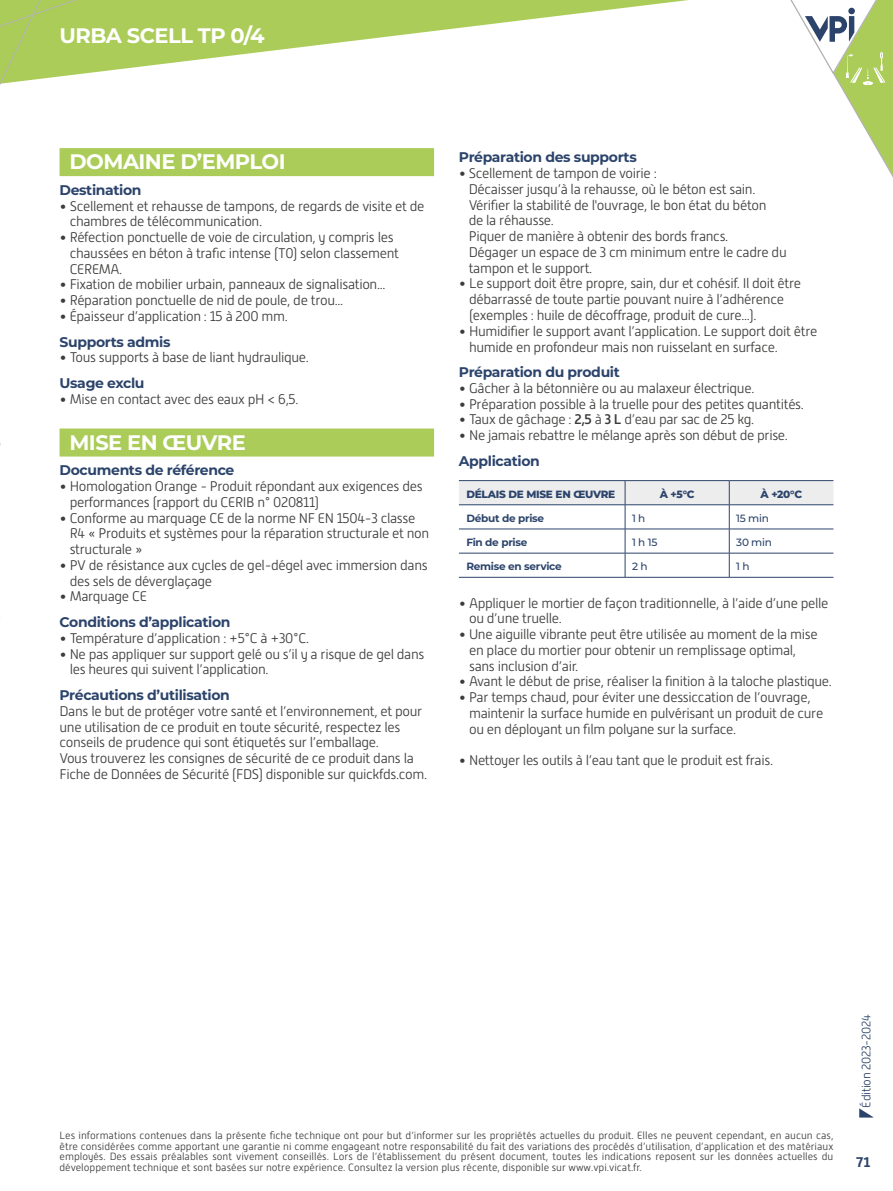
<style>
.page{position:relative;width:893px;height:1191px;background:#fff}
.page>*{position:absolute;margin:0;border:0;box-sizing:border-box;transform-origin:0 0}
.t1{font:700 21px "Montserrat";letter-spacing:-.025em;color:#fff}
.t2{font:300 14px/15.8px "Alwyn New";letter-spacing:-.025em;color:#3c3c3b}
.t3{font:700 14px "Montserrat";letter-spacing:-.025em;color:#2c446b}
.t4{font:700 14px "Alwyn New";color:#2c446b}
.t5{font:300 12.25px "Alwyn New";letter-spacing:-.025em;color:#2c446b}
.t6{font:300 10.5px/10.5px "Alwyn New";color:#3c3c3b;text-align:justify}
.t7{font:700 10.5px "Montserrat";letter-spacing:-.025em;color:#2c446b}
.t8{font:800 10.5px "Montserrat";letter-spacing:-.025em;color:#2c446b}
.t9{font:500 10.5px "Montserrat";letter-spacing:-.025em;color:#2c446b}
.s1{font-weight:500}
</style>
<div class="page">
<svg style="left:147px;top:0;width:541px;height:66px"></svg>
<div style="left:60px;top:148px;width:374px;height:28px;background:#abcc58"></div>
<div style="left:60px;top:428px;width:374px;height:28px;background:#abcc58"></div>
<svg style="left:459px;top:481px;width:374px;height:96px"></svg>
<hr style="left:459px;top:480px;width:166px;height:1px;background:#2c446b">
<hr style="left:625px;top:480px;width:104px;height:1px;background:#2c446b">
<hr style="left:729px;top:480px;width:104px;height:1px;background:#2c446b">
<hr style="left:459px;top:504px;width:166px;height:1px;background:#2c446b">
<hr style="left:625px;top:504px;width:104px;height:1px;background:#2c446b">
<hr style="left:729px;top:504px;width:104px;height:1px;background:#2c446b">
<hr style="left:459px;top:528px;width:166px;height:1px;background:#2c446b">
<hr style="left:625px;top:528px;width:104px;height:1px;background:#2c446b">
<hr style="left:729px;top:528px;width:104px;height:1px;background:#2c446b">
<hr style="left:459px;top:553px;width:166px;height:1px;background:#2c446b">
<hr style="left:625px;top:553px;width:104px;height:1px;background:#2c446b">
<hr style="left:729px;top:553px;width:104px;height:1px;background:#2c446b">
<hr style="left:459px;top:577px;width:166px;height:1px;background:#2c446b">
<hr style="left:625px;top:577px;width:104px;height:1px;background:#2c446b">
<hr style="left:729px;top:577px;width:104px;height:1px;background:#2c446b">
<svg style="left:859px;top:1108px;width:14px;height:9px"></svg>
<svg style="left:0;top:0;width:147px;height:457px"></svg>
<svg style="left:790px;top:0;width:103px;height:177px"></svg>
<h1 class="t1" style="left:60px;top:20px;width:207px">URBA SCELL TP 0/4</h1>
<h1 class="t1" style="left:69px;top:147px;width:218px">DOMAINE D’EMPLOI</h1>
<p class="t3" style="left:60px;top:180px;width:84px">Destination</p>
<p class="t2" style="left:70px;top:198px;width:356px;text-indent:-10px">• Scellement et rehausse de tampons, de regards de visite et de chambres de télécommunication.</p>
<p class="t2" style="left:70px;top:229px;width:331px;text-indent:-10px">• Réfection ponctuelle de voie de circulation, y compris les chaussées en béton à trafic intense (T0) selon classement<br>CEREMA.</p>
<p class="t2" style="left:60px;top:277px;width:327px">• Fixation de mobilier urbain, panneaux de signalisation...</p>
<p class="t2" style="left:60px;top:292px;width:285px">• Réparation ponctuelle de nid de poule, de trou...</p>
<p class="t2" style="left:60px;top:308px;width:230px">• Épaisseur d’application : 15 à 200 mm.</p>
<p class="t3" style="left:60px;top:331px;width:112px">Supports admis</p>
<p class="t2" style="left:60px;top:350px;width:251px">• Tous supports à base de liant hydraulique.</p>
<p class="t3" style="left:60px;top:373px;width:87px">Usage exclu</p>
<p class="t2" style="left:60px;top:391px;width:240px">• Mise en contact avec des eaux pH &lt; 6,5.</p>
<h1 class="t1" style="left:69px;top:427px;width:178px">MISE EN ŒUVRE</h1>
<p class="t3" style="left:60px;top:460px;width:176px">Documents de référence</p>
<p class="t2" style="left:70px;top:478px;width:354px;text-indent:-10px">• Homologation Orange - Produit répondant aux exigences des performances (rapport du CERIB n° 020811)</p>
<p class="t2" style="left:70px;top:510px;width:361px;text-indent:-10px">• Conforme au marquage CE de la norme NF EN 1504-3 classe<br>R4 « Produits et systèmes pour la réparation structurale et non structurale »</p>
<p class="t2" style="left:70px;top:557px;width:360px;text-indent:-10px">• PV de résistance aux cycles de gel-dégel avec immersion dans des sels de déverglaçage</p>
<p class="t2" style="left:60px;top:588px;width:89px">• Marquage CE</p>
<p class="t3" style="left:60px;top:612px;width:172px">Conditions d’application</p>
<p class="t2" style="left:60px;top:630px;width:251px">• Température d’application : +5°C à +30°C.</p>
<p class="t2" style="left:70px;top:646px;width:356px;text-indent:-10px">• Ne pas appliquer sur support gelé ou s’il y a risque de gel dans les heures qui suivent l’application.</p>
<p class="t3" style="left:60px;top:685px;width:172px">Précautions d’utilisation</p>
<p class="t2" style="left:60px;top:703px;width:369px">Dans le but de protéger votre santé et l’environnement, et pour une utilisation de ce produit en toute sécurité, respectez les conseils de prudence qui sont étiquetés sur l’emballage.<br>Vous trouverez les consignes de sécurité de ce produit dans la Fiche de Données de Sécurité (FDS) disponible sur quickfds.com.</p>
<p class="t3" style="left:459px;top:147px;width:179px">Préparation des supports</p>
<p class="t2" style="left:469px;top:165px;width:319px;text-indent:-10px">• Scellement de tampon de voirie :<br>Décaisser jusqu’à la rehausse, où le béton est sain.<br>Vérifier la stabilité de l'ouvrage, le bon état du béton<br>de la réhausse.<br>Piquer de manière à obtenir des bords francs.<br>Dégager un espace de 3 cm minimum entre le cadre du tampon et le support.</p>
<p class="t2" style="left:469px;top:276px;width:334px;text-indent:-10px">• Le support doit être propre, sain, dur et cohésif. Il doit être débarrassé de toute partie pouvant nuire à l’adhérence (exemples : huile de décoffrage, produit de cure...).</p>
<p class="t2" style="left:469px;top:323px;width:350px;text-indent:-10px">• Humidifier le support avant l’application. Le support doit être humide en profondeur mais non ruisselant en surface.</p>
<p class="t3" style="left:459px;top:362px;width:162px">Préparation du produit</p>
<p class="t2" style="left:459px;top:380px;width:297px">• Gâcher à la bétonnière ou au malaxeur électrique.</p>
<p class="t2" style="left:459px;top:396px;width:347px">• Préparation possible à la truelle pour des petites quantités.</p>
<p class="t2" style="left:459px;top:412px;width:297px">• Taux de gâchage : <span class="s1">2,5</span> à <span class="s1">3 L</span> d’eau par sac de 25 kg.</p>
<p class="t2" style="left:459px;top:427px;width:331px">• Ne jamais rebattre le mélange après son début de prise.</p>
<p class="t3" style="left:459px;top:451px;width:83px">Application</p>
<p class="t8" style="left:466px;top:486px;width:150px">DÉLAIS DE MISE EN ŒUVRE</p>
<p class="t8" style="left:660px;top:486px;width:36px">À +5°C</p>
<p class="t8" style="left:760px;top:486px;width:43px">À +20°C</p>
<p class="t7" style="left:466px;top:510px;width:79px">Début de prise</p>
<p class="t9" style="left:632px;top:511px;width:15px">1 h</p>
<p class="t9" style="left:736px;top:511px;width:34px">15 min</p>
<p class="t7" style="left:466px;top:535px;width:63px">Fin de prise</p>
<p class="t9" style="left:632px;top:535px;width:27px">1 h 15</p>
<p class="t9" style="left:736px;top:535px;width:37px">30 min</p>
<p class="t7" style="left:466px;top:559px;width:97px">Remise en service</p>
<p class="t9" style="left:632px;top:559px;width:17px">2 h</p>
<p class="t9" style="left:736px;top:559px;width:15px">1 h</p>
<p class="t2" style="left:469px;top:595px;width:361px;text-indent:-10px">• Appliquer le mortier de façon traditionnelle, à l’aide d’une pelle ou d’une truelle.</p>
<p class="t2" style="left:469px;top:626px;width:350px;text-indent:-10px">• Une aiguille vibrante peut être utilisée au moment de la mise en place du mortier pour obtenir un remplissage optimal, sans inclusion d’air.</p>
<p class="t2" style="left:459px;top:674px;width:375px">• Avant le début de prise, réaliser la finition à la taloche plastique.</p>
<p class="t2" style="left:469px;top:689px;width:356px;text-indent:-10px">• Par temps chaud, pour éviter une dessiccation de l’ouvrage, maintenir la surface humide en pulvérisant un produit de cure ou en déployant un film polyane sur la surface.</p>
<p class="t2" style="left:459px;top:752px;width:316px">• Nettoyer les outils à l’eau tant que le produit est frais.</p>
<p class="t6" style="left:60px;top:1130px;width:775px">Les informations contenues dans la présente fiche technique ont pour but d’informer sur les propriétés actuelles du produit. Elles ne peuvent cependant, en aucun cas, être considérées comme apportant une garantie ni comme engageant notre responsabilité du fait des variations des procédés d’utilisation, d’application et des matériaux employés. Des essais préalables sont vivement conseillés. Lors de l’établissement du présent document, toutes les indications reposent sur les données actuelles du développement technique et sont basées sur notre expérience. Consultez la version plus récente, disponible sur www.vpi.vicat.fr.</p>
<p class="t5" style="left:860px;top:1107px;width:94px;rotate:-90deg">Édition 2023-2024</p>
<p class="t4" style="left:856px;top:1153px;width:16px">71</p>
</div>
